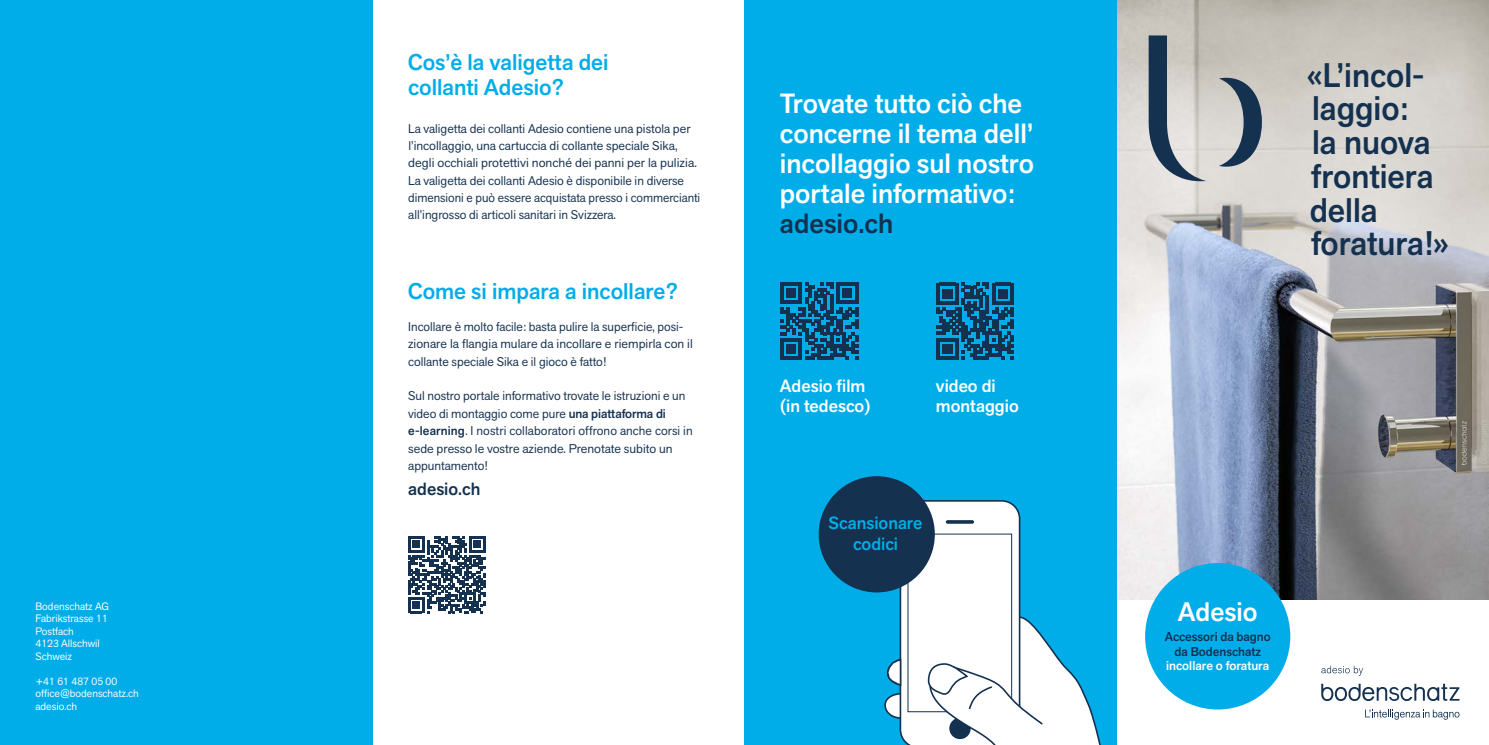
<style>
.page{position:relative;width:1489px;height:745px;background:#fff}
.page>*{position:absolute;margin:0;border:0;box-sizing:border-box;transform-origin:0 0}
.t1{font:500 33.75px/33.8px "Akzid Grtsk Next";color:#14314f}
.t2{font:500 27.5px/30px "Akzid Grtsk Next";color:#fff}
.t3{font:500 27.5px "Akzid Grtsk Next";color:#14314f}
.t4{font:500 26.5px "Akzid Grtsk Next";color:#fff}
.t5{font:500 22.5px/25.6px "Akzid Grtsk Next";color:#00ade9}
.t6{font:500 17.5px/20px "Akzid Grtsk Next";color:#fff}
.t7{font:500 17.5px/20px "Akzid Grtsk Next";color:#00ade9;text-align:center}
.t8{font:500 17.5px "Akzid Grtsk Next";color:#14314f}
.t9{font:500 12.62px/14.8px "Akzid Grtsk Next";color:#14314f;text-align:center}
.t10{font:500 12.62px "Akzid Grtsk Next";color:#fff}
.t11{font:12.5px/17.2px "Akzid Grtsk Next";color:#14314f}
.t12{font:10.62px/12.5px "Akzid Grtsk Next";color:#fff}
.s1{font-weight:500}
</style>
<div class="page">
<img style="left:1116px;top:0;width:372px;height:599px">
<svg style="left:1218px;top:78px;width:43px;height:88px;background:#86909a"></svg>
<svg style="left:1148px;top:35px;width:58px;height:146px;background:#9aa0a6"></svg>
<div style="left:0;top:0;width:372px;height:744px;background:#00ade9"></div>
<div style="left:744px;top:0;width:372px;height:744px;background:#00ade9"></div>
<div style="left:1144px;top:562px;width:146px;height:147px;background:#00ade9;border-radius:50%"></div>
<svg style="left:1321px;top:665px;width:41px;height:10px"></svg>
<svg style="left:882px;top:499px;width:219px;height:245px"></svg>
<div style="left:818px;top:476px;width:116px;height:116px;background:#14314f;border-radius:50%"></div>
<svg style="left:408px;top:536px;width:77px;height:77px"></svg>
<svg style="left:936px;top:282px;width:77px;height:77px"></svg>
<svg style="left:780px;top:282px;width:78px;height:78px"></svg>
<svg style="left:1321px;top:683px;width:138px;height:17px"></svg>
<svg style="left:1365px;top:709px;width:94px;height:10px"></svg>
<p class="t12" style="left:35px;top:599px;width:75px">Bodenschatz AG<br>Fabrikstrasse 11<br>Postfach<br>4123 Allschwil<br>Schweiz</p>
<p class="t12" style="left:35px;top:674px;width:105px">+41 61 487 05 00 office@bodenschatz.ch adesio.ch</p>
<h3 class="t5" style="left:407px;top:49px;width:202px">Cos’è la valigetta dei collanti Adesio?</h3>
<p class="t11" style="left:408px;top:119px;width:293px">La valigetta dei collanti Adesio contiene una pistola per l’incollaggio, una cartuccia di collante speciale Sika, degli occhiali protettivi nonché dei panni per la pulizia.<br>La valigetta dei collanti Adesio è disponibile in diverse dimensioni e può essere acquistata presso i commercianti all’ingrosso di articoli sanitari in Svizzera.</p>
<h3 class="t5" style="left:407px;top:278px;width:272px">Come si impara a incollare?</h3>
<p class="t11" style="left:408px;top:318px;width:286px">Incollare è molto facile: basta pulire la superficie, posi&shy;zionare la flangia mulare da incollare e riempirla con il collante speciale Sika e il gioco è fatto!</p>
<p class="t11" style="left:408px;top:387px;width:286px">Sul nostro portale informativo trovate le istruzioni e un video di montaggio come pure <span class="s1">una piattaforma di e-learning</span>. I nostri collaboratori offrono anche corsi in sede presso le vostre aziende. Prenotate subito un appuntamento!</p>
<h3 class="t8" style="left:408px;top:477px;width:74px">adesio.ch</h3>
<h2 class="t2" style="left:780px;top:88px;width:255px">Trovate tutto ciò che concerne il tema dell’ incollaggio sul nostro portale informativo:</h2>
<h2 class="t3" style="left:780px;top:205px;width:115px">adesio.ch</h2>
<h3 class="t6" style="left:780px;top:375px;width:92px">Adesio film (in tedesco)</h3>
<h3 class="t6" style="left:935px;top:375px;width:84px">video di montaggio</h3>
<h3 class="t7" style="left:828px;top:513px;width:95px">Scansionare codici</h3>
<h1 class="t1" style="left:1306px;top:58px;width:144px">«L’incol&shy;laggio:<br>la nuova frontiera della foratura!»</h1>
<h3 class="t4" style="left:1177px;top:594px;width:81px">Adesio</h3>
<p class="t9" style="left:1164px;top:628px;width:108px">Accessori da bagno da Bodenschatz</p>
<p class="t10" style="left:1166px;top:657px;width:105px">incollare o foratura</p>
</div>
